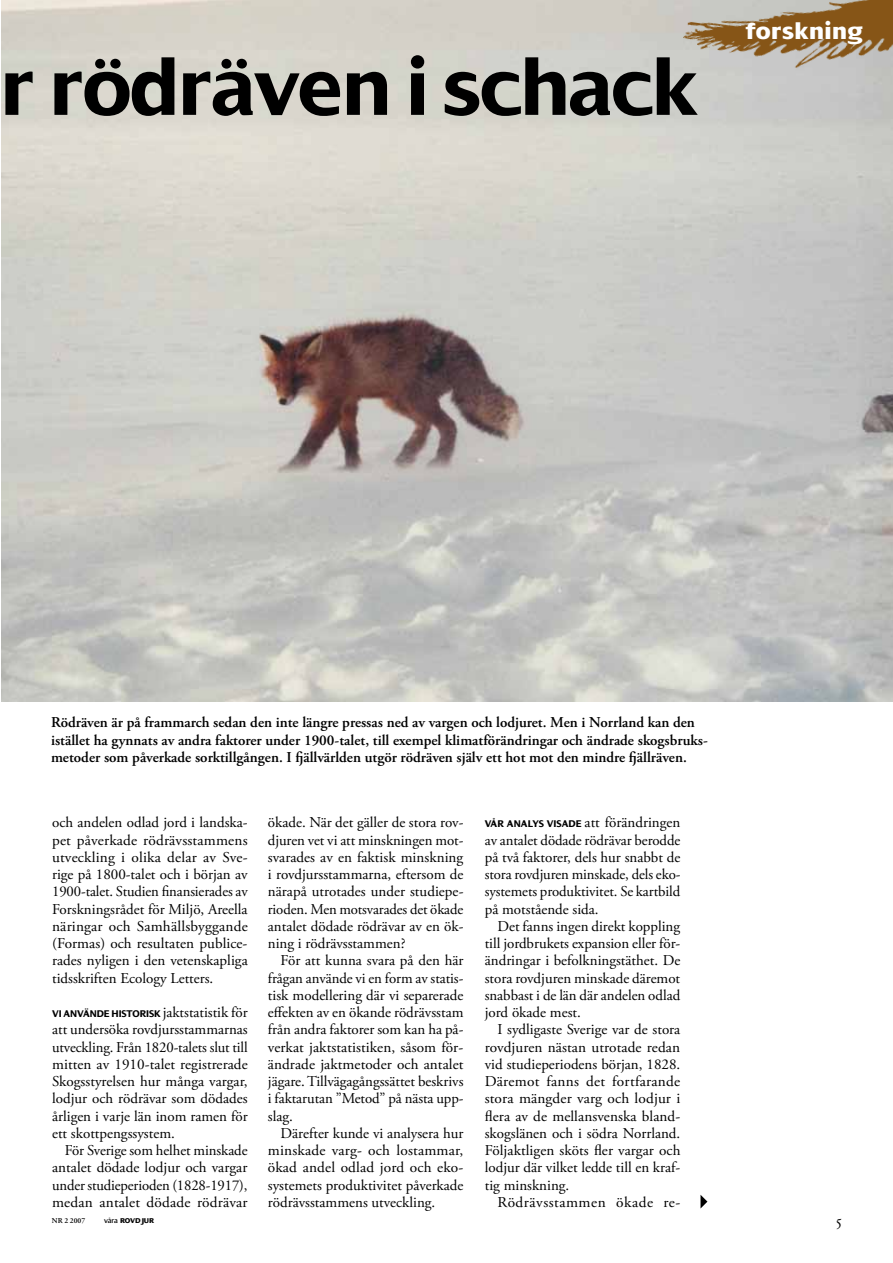
<style>
.page{position:relative;width:893px;height:1263px;background:#fff}
.page>*{position:absolute;margin:0;border:0;box-sizing:border-box;transform-origin:0 0}
.t1{font:700 82.5px "Dialog";color:#000}
.t2{font:24px "Dialog X Bold";color:#fff}
.t3{font:16.5px "Adobe Garamond Pro";color:#000}
.t4{font:15px/17.2px "Adobe Garamond Pro";color:#000;text-align:justify}
.t5{font:600 15px/17.2px "Adobe Garamond Pro";color:#000}
.t6{font:15px "Adobe Garamond Pro";letter-spacing:.035em;color:#000}
.t7{font:700 10.5px "Dialog";color:#000}
.t8{font:7.5px "Dialog X Bold";letter-spacing:-.015em;color:#000}
.t9{font:600 7.5px "Adobe Garamond Pro";color:#000}
.s1{font-family:"Adobe Garamond Pro";font-weight:400;font-size:15px}
.s2{font-family:"Dialog"}
</style>
<div class="page">
<img style="left:2px;top:0;width:891px;height:702px">
<img style="left:670px;top:0;width:223px;height:102px">
<svg style="left:700px;top:1195px;width:7px;height:13px"></svg>
<h1 class="t1" style="left:0;top:43px;width:700px">R RÖDRÄVEN I SCHACK</h1>
<h2 class="t2" style="left:746px;top:18px;width:119px">forskning</h2>
<p class="t5" style="left:51px;top:714px;width:658px">Rödräven är på frammarch sedan den inte längre pressas ned av vargen och lodjuret. Men i Norrland kan den istället ha gynnats av andra faktorer under 1900-talet, till exempel klimatförändringar och ändrade skogsbruks&shy;metoder som påverkade sorktillgången. I fjällvärlden utgör rödräven själv ett hot mot den mindre fjällräven.</p>
<p class="t4" style="left:52px;top:814px;width:197px">och andelen odlad jord i landska&shy;pet påverkade rödrävsstammens utveckling i olika delar av Sve&shy;rige på 1800-talet och i början av 1900-talet. Studien finansierades av Forskningsrådet för Miljö, Areella näringar och Samhällsbyggande (Formas) och resultaten publice&shy;rades nyligen i den vetenskapliga tidsskriften Ecology Letters.</p>
<p class="t7" style="left:52px;top:1008px;width:197px">VI ANVÄNDE HISTORISK <span class="s1">jaktstatistik för</span></p>
<p class="t4" style="left:52px;top:1021px;width:197px">att undersöka rovdjursstammarnas utveckling. Från 1820-talets slut till mitten av 1910-talet registrerade Skogsstyrelsen hur många vargar, lodjur och rödrävar som dödades årligen i varje län inom ramen för ett skottpengssystem.</p>
<p class="t4" style="left:52px;top:1142px;width:197px;text-indent:13px">För Sverige som helhet minskade antalet dödade lodjur och vargar under studieperioden (1828-1917), medan antalet dödade rödrävar</p>
<p class="t4" style="left:268px;top:814px;width:197px">ökade. När det gäller de stora rov&shy;djuren vet vi att minskningen mot&shy;svarades av en faktisk minskning i rovdjursstammarna, eftersom de närapå utrotades under studiepe&shy;rioden. Men motsvarades det ökade antalet dödade rödrävar av en ök&shy;ning i rödrävsstammen?</p>
<p class="t4" style="left:268px;top:952px;width:197px;text-indent:13px">För att kunna svara på den här frågan använde vi en form av statis&shy;tisk modellering där vi separerade effekten av en ökande rödrävsstam från andra faktorer som kan ha på&shy;verkat jaktstatistiken, såsom för&shy;ändrade jaktmetoder och antalet jägare. Tillvägagångssättet beskrivs i faktarutan ”Metod” på nästa upp&shy;slag.</p>
<p class="t4" style="left:268px;top:1125px;width:197px;text-indent:13px">Därefter kunde vi analysera hur minskade varg- och lostammar, ökad andel odlad jord och eko&shy;systemets produktivitet påverkade rödrävsstammens utveckling.</p>
<p class="t7" style="left:485px;top:818px;width:197px">VÅR ANALYS VISADE <span class="s1">att förändringen</span></p>
<p class="t4" style="left:485px;top:832px;width:197px">av antalet dödade rödrävar berodde på två faktorer, dels hur snabbt de stora rovdjuren minskade, dels eko&shy;systemets produktivitet. Se kartbild på motstående sida.</p>
<p class="t4" style="left:485px;top:918px;width:197px;text-indent:13px">Det fanns ingen direkt koppling till jordbrukets expansion eller för&shy;ändringar i befolkningstäthet. De stora rovdjuren minskade däremot snabbast i de län där andelen odlad jord ökade mest.</p>
<p class="t4" style="left:485px;top:1021px;width:197px;text-indent:13px">I sydligaste Sverige var de stora rovdjuren nästan utrotade redan vid studieperiodens början, 1828.<br>Däremot fanns det fortfarande stora mängder varg och lodjur i flera av de mellansvenska bland&shy;skogslänen och i södra Norrland.<br>Följaktligen sköts fler vargar och lodjur där vilket ledde till en kraf&shy;tig minskning.</p>
<p class="t6" style="left:497px;top:1193px;width:184px">Rödrävsstammen ökade re-</p>
<p class="t9" style="left:52px;top:1216px;width:35px">Nr 2 2007</p>
<p class="t8" style="left:104px;top:1216px;width:51px"><span class="s2">våra</span> rovdjur</p>
<p class="t3" style="left:836px;top:1211px;width:8px">5</p>
</div>
